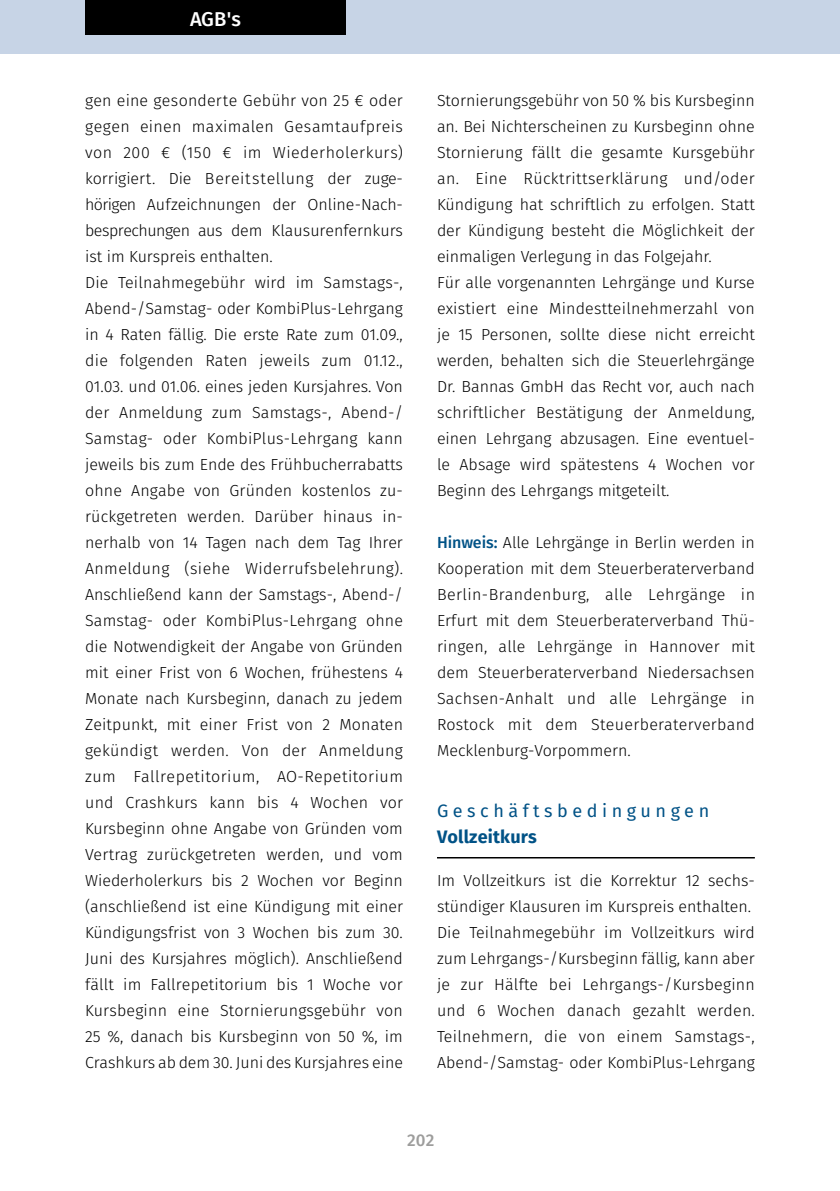
<style>
.page{position:relative;width:840px;height:1191px;background:#fff}
.page>*{position:absolute;margin:0;border:0;box-sizing:border-box;transform-origin:0 0}
.t1{font:500 20px "Fira Sans";color:#fff}
.t2{font:18px "Fira Sans";letter-spacing:.25em;color:#005286}
.t3{font:700 18px "Fira Sans";letter-spacing:.01em;color:#005286}
.t4{font:500 17px "Fira Sans";color:#9d9d9c}
.t5{font:300 16px/26px "Fira Sans";color:#000}
.s1{font-weight:500;color:#005286}
</style>
<div class="page">
<div style="left:0;top:0;width:839px;height:53px;background:#c7d4e6"></div>
<div style="left:85px;top:0;width:261px;height:35px;background:#000"></div>
<hr style="left:437px;top:857px;width:317px;height:1px;background:#000">
<p class="t1" style="left:190px;top:5px;width:52px">AGB's</p>
<p class="t5" style="left:85px;top:89px;width:319px">gen eine gesonderte Gebühr von 25 € oder gegen einen maximalen Gesamtaufpreis von 200 € (150 € im Wiederholerkurs) korrigiert. Die Bereitstellung der zuge&shy;hörigen Aufzeichnungen der Online-Nach&shy;besprechungen aus dem Klausurenfernkurs ist im Kurspreis enthalten.<br>Die Teilnahmegebühr wird im Samstags-, Abend-/Samstag- oder KombiPlus-Lehrgang in 4 Raten fällig. Die erste Rate zum 01.09., die folgenden Raten jeweils zum 01.12., 01.03. und 01.06. eines jeden Kursjahres. Von der Anmeldung zum Samstags-, Abend-/ Samstag- oder KombiPlus-Lehrgang kann jeweils bis zum Ende des Frühbucherrabatts ohne Angabe von Gründen kostenlos zu&shy;rückgetreten werden. Darüber hinaus in&shy;nerhalb von 14 Tagen nach dem Tag Ihrer Anmeldung (siehe Widerrufsbelehrung).<br>Anschließend kann der Samstags-, Abend-/ Samstag- oder KombiPlus-Lehrgang ohne die Notwendigkeit der Angabe von Gründen mit einer Frist von 6 Wochen, frühestens 4<br>Monate nach Kursbeginn, danach zu jedem Zeitpunkt, mit einer Frist von 2 Monaten gekündigt werden. Von der Anmeldung zum Fallrepetitorium, AO-Repetitorium und Crashkurs kann bis 4 Wochen vor Kursbeginn ohne Angabe von Gründen vom Vertrag zurückgetreten werden, und vom Wiederholerkurs bis 2 Wochen vor Beginn (anschließend ist eine Kündigung mit einer Kündigungsfrist von 3 Wochen bis zum 30.<br>Juni des Kursjahres möglich). Anschließend fällt im Fallrepetitorium bis 1 Woche vor Kursbeginn eine Stornierungsgebühr von 25 %, danach bis Kursbeginn von 50 %, im Crashkurs ab dem 30. Juni des Kursjahres eine</p>
<p class="t5" style="left:437px;top:89px;width:319px">Stornierungsgebühr von 50 % bis Kursbeginn an. Bei Nichterscheinen zu Kursbeginn ohne Stornierung fällt die gesamte Kursgebühr an. Eine Rücktrittserklärung und/oder Kündigung hat schriftlich zu erfolgen. Statt der Kündigung besteht die Möglichkeit der einmaligen Verlegung in das Folgejahr.<br>Für alle vorgenannten Lehrgänge und Kurse existiert eine Mindestteilnehmerzahl von je 15 Personen, sollte diese nicht erreicht werden, behalten sich die Steuerlehrgänge Dr. Bannas GmbH das Recht vor, auch nach schriftlicher Bestätigung der Anmeldung, einen Lehrgang abzusagen. Eine eventuel&shy;le Absage wird spätestens 4 Wochen vor Beginn des Lehrgangs mitgeteilt.</p>
<p class="t5" style="left:437px;top:531px;width:319px"><span class="s1">Hinweis:</span> Alle Lehrgänge in Berlin werden in Kooperation mit dem Steuerberaterverband Berlin-Brandenburg, alle Lehrgänge in Erfurt mit dem Steuerberaterverband Thü&shy;ringen, alle Lehrgänge in Hannover mit dem Steuerberaterverband Niedersachsen Sachsen-Anhalt und alle Lehrgänge in Rostock mit dem Steuerberaterverband Mecklenburg-Vorpommern.</p>
<p class="t2" style="left:437px;top:798px;width:273px">Geschäftsbedingungen</p>
<p class="t3" style="left:437px;top:824px;width:101px">Vollzeitkurs</p>
<p class="t5" style="left:437px;top:869px;width:319px">Im Vollzeitkurs ist die Korrektur 12 sechs&shy;stündiger Klausuren im Kurspreis enthalten.<br>Die Teilnahmegebühr im Vollzeitkurs wird zum Lehrgangs-/Kursbeginn fällig, kann aber je zur Hälfte bei Lehrgangs-/Kursbeginn und 6 Wochen danach gezahlt werden.<br>Teilnehmern, die von einem Samstags-, Abend-/Samstag- oder KombiPlus-Lehrgang</p>
<p class="t4" style="left:407px;top:1128px;width:29px">202</p>
</div>
